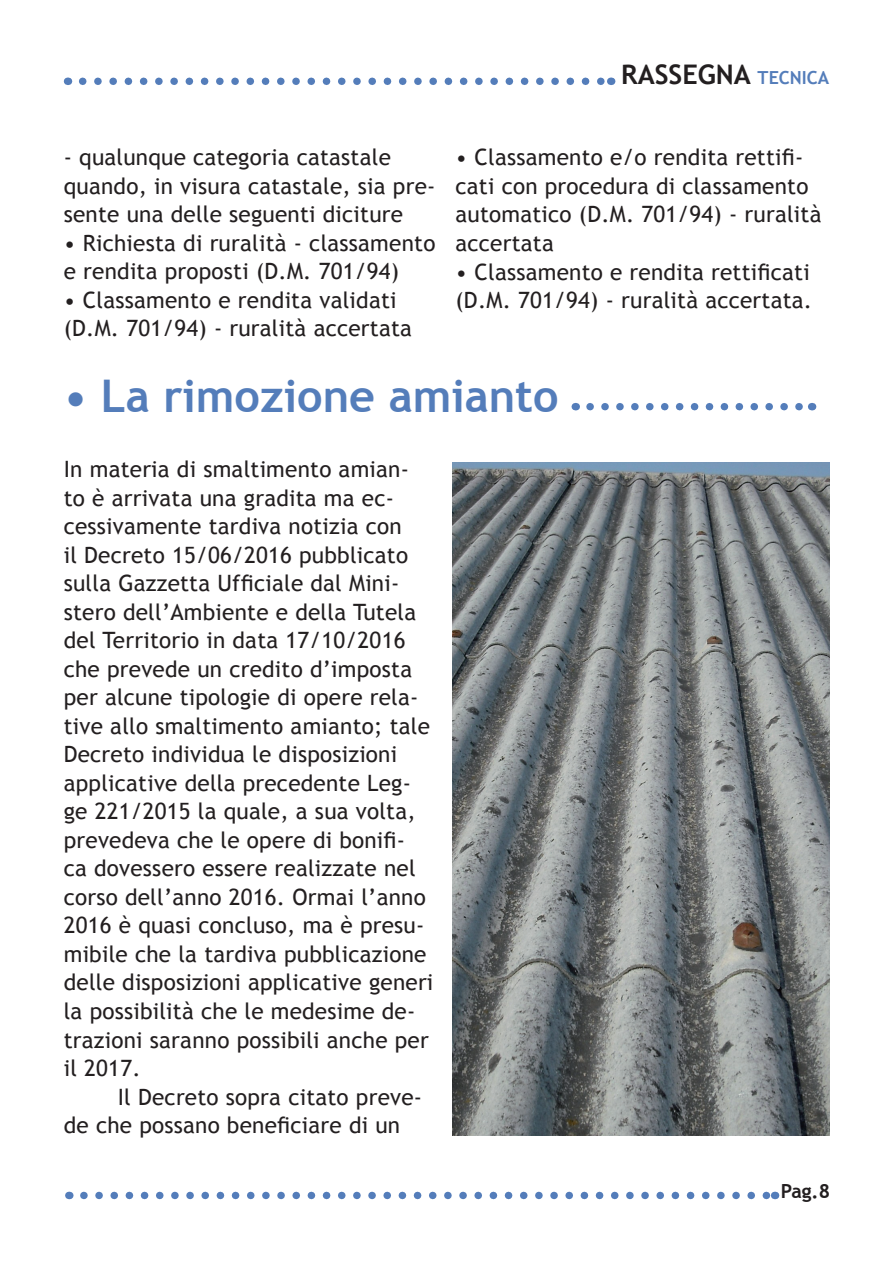
<style>
.page{position:relative;width:893px;height:1263px;background:#fff}
.page>*{position:absolute;margin:0;border:0;box-sizing:border-box;transform-origin:0 0}
.t1{font:700 45px "Trebuchet MS";color:#547dba}
.t2{font:700 27px "Trebuchet MS";color:#231f20}
.t3{font:22.5px/28.5px "Trebuchet MS";letter-spacing:.01em;color:#231f20}
.t4{font:700 19.5px "Trebuchet MS";color:#231f20}
.s1{font-size:18px;color:#547dba}
</style>
<div class="page">
<svg style="left:84px;top:1192px;width:683px;height:7px"></svg>
<svg style="left:83px;top:78px;width:520px;height:7px"></svg>
<svg style="left:590px;top:403px;width:213px;height:7px"></svg>
<img style="left:452px;top:462px;width:377px;height:673px">
<p class="t2" style="left:621px;top:57px;width:210px">Rassegna <span class="s1">tecnica</span></p>
<p class="t3" style="left:64px;top:143px;width:373px">- qualunque categoria catastale quando, in visura catastale, sia pre&shy;sente una delle seguenti diciture</p>
<p class="t3" style="left:64px;top:229px;width:373px">• Richiesta di ruralità - classamento e rendita proposti (D.M. 701/94)</p>
<p class="t3" style="left:64px;top:286px;width:350px">• Classamento e rendita validati (D.M. 701/94) - ruralità accertata</p>
<p class="t3" style="left:455px;top:144px;width:368px">• Classamento e/o rendita rettifi&shy;cati con procedura di classamento automatico (D.M. 701/94) - ruralità accertata</p>
<p class="t3" style="left:455px;top:258px;width:358px">• Classamento e rendita rettificati (D.M. 701/94) - ruralità accertata.</p>
<h1 class="t1" style="left:64px;top:368px;width:496px">• La rimozione amianto</h1>
<p class="t3" style="left:64px;top:455px;width:371px">In materia di smaltimento amian&shy;to è arrivata una gradita ma ec&shy;cessivamente tardiva notizia con<br>il Decreto 15/06/2016 pubblicato sulla Gazzetta Ufficiale dal Mini&shy;stero dell’Ambiente e della Tutela del Territorio in data 17/10/2016 che prevede un credito d’imposta per alcune tipologie di opere rela&shy;tive allo smaltimento amianto; tale Decreto individua le disposizioni applicative della precedente Leg&shy;ge 221/2015 la quale, a sua volta, prevedeva che le opere di bonifi&shy;ca dovessero essere realizzate nel corso dell’anno 2016. Ormai l’anno 2016 è quasi concluso, ma è presu&shy;mibile che la tardiva pubblicazione delle disposizioni applicative generi la possibilità che le medesime de&shy;trazioni saranno possibili anche per il 2017.</p>
<p class="t3" style="left:64px;top:1082px;width:360px;text-indent:54px">Il Decreto sopra citato preve&shy;de che possano beneficiare di un</p>
<p class="t4" style="left:781px;top:1179px;width:51px">Pag.8</p>
</div>
